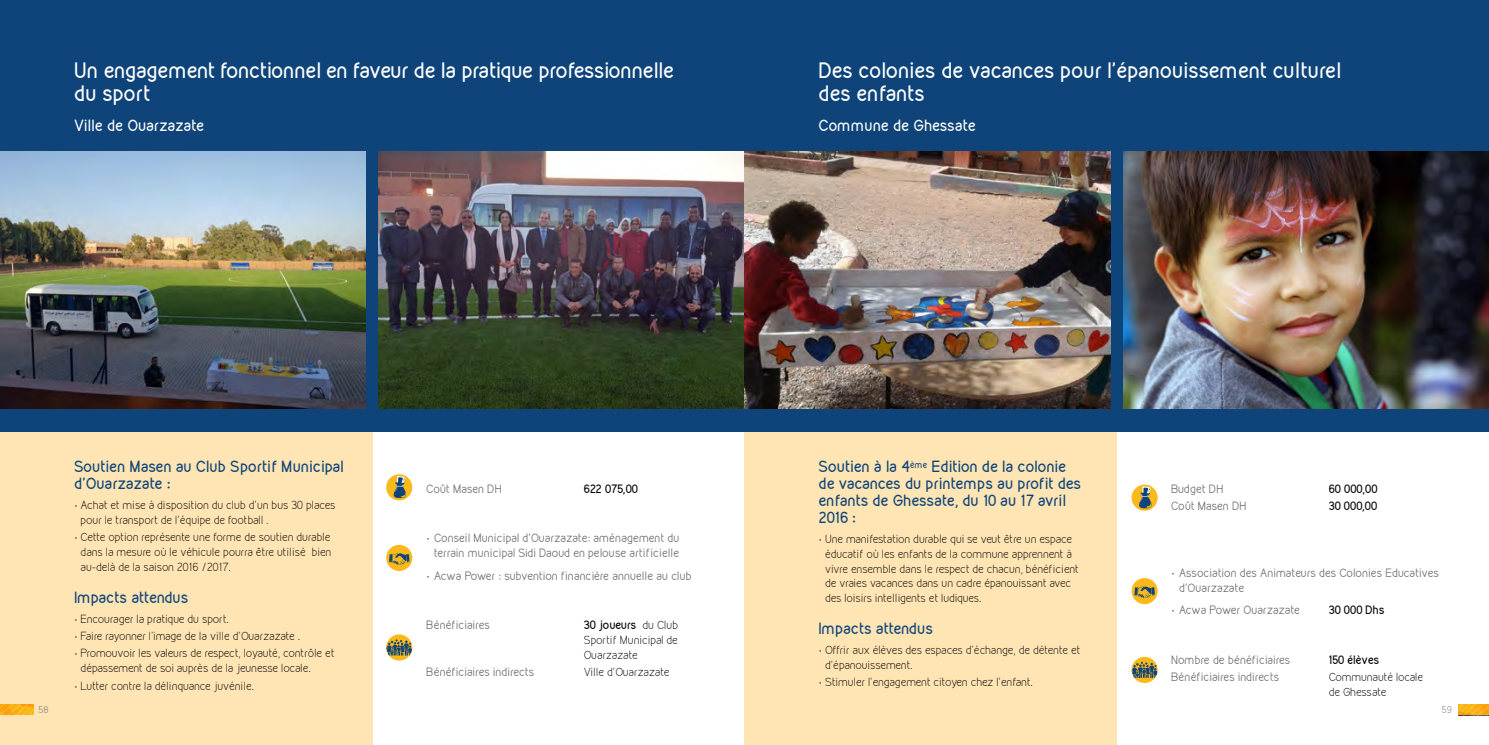
<style>
.page{position:relative;width:1489px;height:745px;background:#fff}
.page>*{position:absolute;margin:0;border:0;box-sizing:border-box;transform-origin:0 0}
.t1{font:700 19.25px/23.1px "Kirvy";letter-spacing:-.015em;color:#fff}
.t2{font:700 14px/16.8px "Kirvy";color:#0e4479}
.t3{font:700 14px "Kirvy";letter-spacing:-.01em;color:#fff}
.t4{font:300 10.5px/14.9px "Kirvy";color:#000}
.t5{font:10.5px/14.9px "Kirvy";color:#6b6e6e;text-align:right}
.t6{font:700 10.5px "Kirvy";color:#000}
.t7{font:10.5px "Kirvy";letter-spacing:-.02em;color:#6b6e6e}
.t8{font:10.5px "Kirvy";letter-spacing:-.025em;color:#6b6e6e}
.t9{font:300 8.75px "Kirvy";color:#6b6e6e}
.s1{font-weight:700}
</style>
<div class="page">
<div style="left:0;top:430px;width:372px;height:314px;background:#ffe4b4"></div>
<div style="left:744px;top:430px;width:372px;height:314px;background:#ffe4b4"></div>
<div style="left:386px;top:474px;width:26px;height:26px;background:#fbb91c;border-radius:50%"></div>
<svg style="left:393px;top:476px;width:13px;height:22px"></svg>
<div style="left:386px;top:544px;width:26px;height:26px;background:#fbb91c;border-radius:50%"></div>
<svg style="left:389px;top:553px;width:20px;height:11px"></svg>
<svg style="left:386px;top:634px;width:26px;height:26px"></svg>
<svg style="left:386px;top:639px;width:26px;height:16px"></svg>
<svg style="left:1131px;top:484px;width:26px;height:26px"></svg>
<svg style="left:1138px;top:486px;width:13px;height:22px"></svg>
<svg style="left:1131px;top:577px;width:26px;height:26px"></svg>
<svg style="left:1134px;top:586px;width:20px;height:11px"></svg>
<svg style="left:1131px;top:656px;width:26px;height:26px"></svg>
<svg style="left:1131px;top:661px;width:26px;height:16px"></svg>
<div style="left:0;top:0;width:744px;height:430px;background:#0e4479"></div>
<img style="left:0;top:151px;width:366px;height:257px">
<img style="left:378px;top:151px;width:366px;height:257px">
<div style="left:744px;top:0;width:744px;height:430px;background:#0e4479"></div>
<img style="left:744px;top:151px;width:366px;height:257px">
<img style="left:1123px;top:151px;width:365px;height:257px">
<img style="left:0;top:704px;width:34px;height:10px">
<img style="left:1458px;top:704px;width:30px;height:10px">
<h1 class="t1" style="left:74px;top:58px;width:601px">Un engagement fonctionnel en faveur de la pratique professionnelle du sport</h1>
<h2 class="t3" style="left:74px;top:115px;width:132px">Ville de Ouarzazate</h2>
<h1 class="t1" style="left:819px;top:58px;width:523px">Des colonies de vacances pour l’épanouissement culturel des enfants</h1>
<h2 class="t3" style="left:819px;top:115px;width:159px">Commune de Ghessate</h2>
<h2 class="t2" style="left:74px;top:458px;width:271px">Soutien Masen au Club Sportif Municipal d’Ouarzazate :</h2>
<p class="t4" style="left:81px;top:497px;width:256px;text-indent:-6px">• Achat et mise à disposition du club d’un bus 30 places pour le transport de l’équipe de football .</p>
<p class="t4" style="left:81px;top:529px;width:252px;text-align:justify;text-indent:-6px">• Cette option représente une forme de soutien durable dans la mesure où le véhicule pourra être utilisé bien au-delà de la saison 2016 /2017.</p>
<h2 class="t2" style="left:74px;top:588px;width:116px">Impacts attendus</h2>
<p class="t4" style="left:74px;top:611px;width:156px">• Encourager la pratique du sport.</p>
<p class="t4" style="left:74px;top:628px;width:227px">• Faire rayonner l’image de la ville d’Ouarzazate .</p>
<p class="t4" style="left:81px;top:645px;width:255px;text-indent:-6px">• Promouvoir les valeurs de respect, loyauté, contrôle et dépassement de soi auprès de la jeunesse locale.</p>
<p class="t4" style="left:74px;top:678px;width:181px">• Lutter contre la délinquance juvénile.</p>
<p class="t7" style="left:426px;top:481px;width:77px">Coût Masen DH</p>
<p class="t6" style="left:583px;top:481px;width:56px">622 075,00</p>
<p class="t5" style="left:426px;top:530px;width:255px">• Conseil Municipal d’Ouarzazate: aménagement du terrain municipal Sidi Daoud en pelouse artificielle</p>
<p class="t5" style="left:426px;top:567px;width:267px">• Acwa Power : subvention financière annuelle au club</p>
<p class="t5" style="left:426px;top:617px;width:65px">Bénéficiaires</p>
<p class="t4" style="left:583px;top:617px;width:96px;text-align:justify"><span class="s1">30 joueurs</span> du Club Sportif Municipal de Ouarzazate</p>
<p class="t5" style="left:426px;top:664px;width:110px">Bénéficiaires indirects</p>
<p class="t4" style="left:583px;top:664px;width:87px">Ville d’Ouarzazate</p>
<h2 class="t2" style="left:819px;top:458px;width:264px">Soutien à la 4<sup>ème</sup> Edition de la colonie de vacances du printemps au profit des enfants de Ghessate, du 10 au 17 avril<br>2016 :</h2>
<p class="t4" style="left:825px;top:531px;width:255px;text-indent:-6px">• Une manifestation durable qui se veut être un espace éducatif où les enfants de la commune apprennent à vivre ensemble dans le respect de chacun, bénéficient de vraies vacances dans un cadre épanouissant avec des loisirs intelligents et ludiques.</p>
<h2 class="t2" style="left:819px;top:619px;width:116px">Impacts attendus</h2>
<p class="t4" style="left:825px;top:642px;width:257px;text-indent:-6px">• Offrir aux élèves des espaces d’échange, de détente et d’épanouissement.</p>
<p class="t4" style="left:819px;top:674px;width:215px">• Stimuler l’engagement citoyen chez l’enfant.</p>
<p class="t5" style="left:1170px;top:480px;width:54px">Budget DH</p>
<p class="t6" style="left:1328px;top:481px;width:50px">60 000,00</p>
<p class="t7" style="left:1170px;top:498px;width:77px">Coût Masen DH</p>
<p class="t6" style="left:1328px;top:498px;width:50px">30 000,00</p>
<p class="t5" style="left:1178px;top:565px;width:261px;text-align:left;text-indent:-8px">• Association des Animateurs des Colonies Educatives d’Ouarzazate</p>
<p class="t8" style="left:1170px;top:602px;width:131px">• Acwa Power Ouarzazate</p>
<p class="t6" style="left:1328px;top:602px;width:58px">30 000 Dhs</p>
<p class="t5" style="left:1170px;top:651px;width:121px">Nombre de bénéficiaires</p>
<p class="t6" style="left:1328px;top:652px;width:52px">150 élèves</p>
<p class="t5" style="left:1170px;top:669px;width:110px">Bénéficiaires indirects</p>
<p class="t4" style="left:1328px;top:669px;width:96px">Communauté locale de Ghessate</p>
<p class="t9" style="left:38px;top:704px;width:11px">58</p>
<p class="t9" style="left:1441px;top:704px;width:12px">59</p>
</div>
